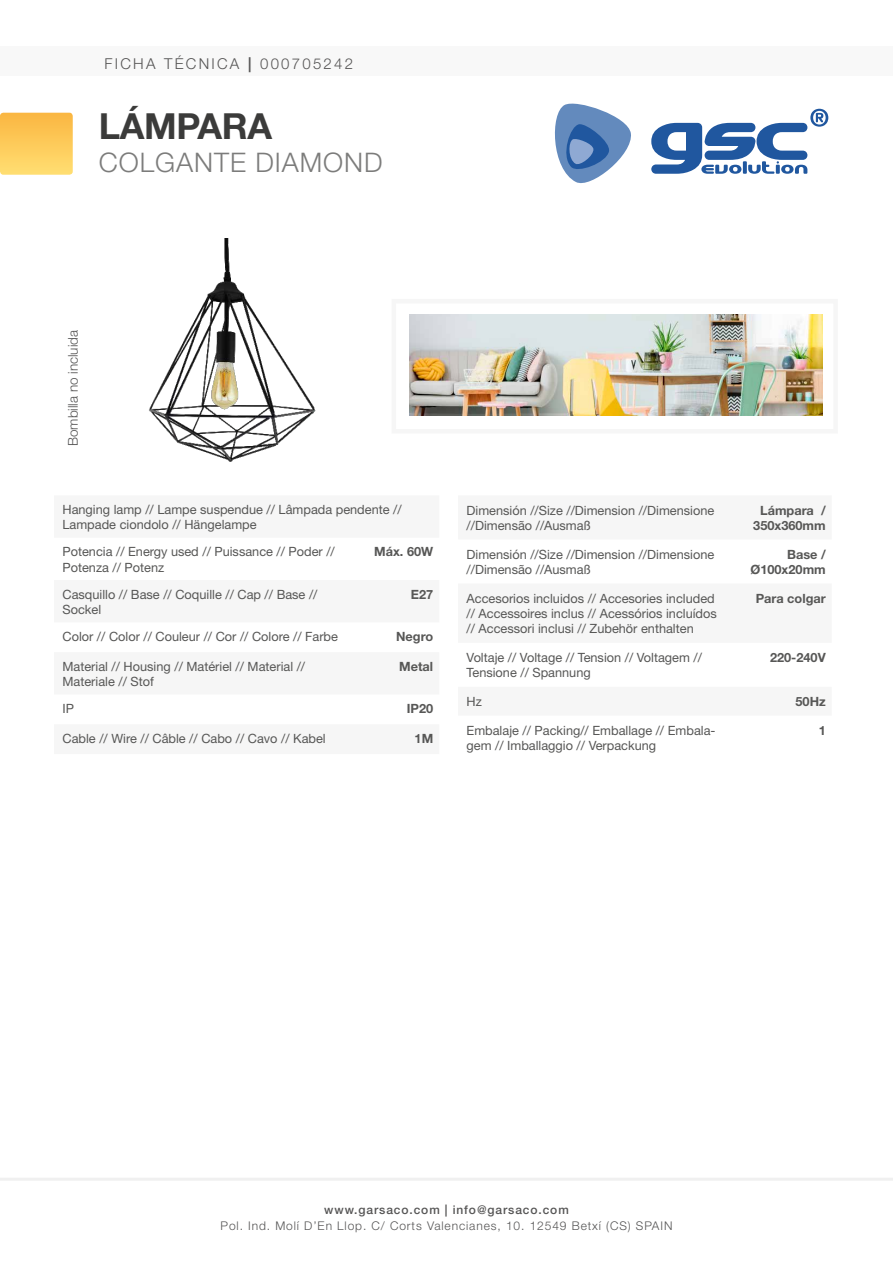
<style>
.page{position:relative;width:893px;height:1263px;background:#fff}
.page>*{position:absolute;margin:0;border:0;box-sizing:border-box;transform-origin:0 0}
.t1{font:700 36px "Helvetica Neue";letter-spacing:-.01em;color:#3b3b3a}
.t2{font:300 27px "Helvetica Neue";letter-spacing:.035em;color:#7c7c7b}
.t3{font:300 15px "Helvetica Neue";letter-spacing:.15em;color:#565555}
.t4{font:300 13.5px "Helvetica Neue";color:#565555}
.t5{font:12.75px/15.3px "Helvetica Neue";color:#575756}
.t6{font:700 12.75px/15.3px "Helvetica Neue";color:#575756;text-align:center}
.t7{font:300 12px "Helvetica Neue";letter-spacing:.075em;color:#565555}
.t8{font:500 12px "Helvetica Neue";letter-spacing:.075em;color:#565555}
.s1{font-weight:700}
</style>
<div class="page">
<svg style="left:651px;top:109px;width:177px;height:65px"></svg>
<svg style="left:554px;top:103px;width:77px;height:81px"></svg>
<hr style="left:0;top:1178px;width:893px;height:3px;background:#f0f0f0">
<div style="left:0;top:47px;width:893px;height:29px;background:#f8f8f8"></div>
<svg style="left:0;top:113px;width:73px;height:62px;background:#fdca5b"></svg>
<img style="left:149px;top:238px;width:167px;height:224px">
<img style="left:409px;top:314px;width:413px;height:102px">
<p class="t3" style="left:105px;top:54px;width:250px">FICHA TÉCNICA <span class="s1">|</span> 000705242</p>
<h1 class="t1" style="left:99px;top:104px;width:175px">LÁMPARA</h1>
<h2 class="t2" style="left:99px;top:146px;width:285px">COLGANTE DIAMOND</h2>
<p class="t4" style="left:65px;top:446px;width:118px;rotate:-90deg">Bombilla no incluida</p>
<p class="t5" style="left:63px;top:502px;width:341px">Hanging lamp // Lampe suspendue // Lâmpada pendente //<br>Lampade ciondolo // Hängelampe</p>
<p class="t5" style="left:63px;top:544px;width:274px">Potencia // Energy used // Puissance // Poder //<br>Potenza // Potenz</p>
<p class="t6" style="left:374px;top:544px;width:61px">Máx. 60W</p>
<p class="t5" style="left:63px;top:586px;width:256px">Casquillo // Base // Coquille // Cap // Base //<br>Sockel</p>
<p class="t6" style="left:411px;top:586px;width:24px">E27</p>
<p class="t5" style="left:63px;top:629px;width:277px">Color // Color // Couleur // Cor // Colore // Farbe</p>
<p class="t6" style="left:396px;top:628px;width:39px">Negro</p>
<p class="t5" style="left:63px;top:658px;width:244px">Material // Housing // Matériel // Material //<br>Materiale // Stof</p>
<p class="t6" style="left:399px;top:658px;width:35px">Metal</p>
<p class="t5" style="left:63px;top:701px;width:13px">IP</p>
<p class="t6" style="left:407px;top:700px;width:28px">IP20</p>
<p class="t5" style="left:63px;top:730px;width:265px">Cable // Wire // Câble // Cabo // Cavo // Kabel</p>
<p class="t6" style="left:415px;top:730px;width:20px">1M</p>
<p class="t5" style="left:467px;top:502px;width:249px">Dimensión //Size //Dimension //Dimensione //Dimensão //Ausmaß</p>
<p class="t6" style="left:753px;top:502px;width:74px">Lámpara /<br>350x360mm</p>
<p class="t5" style="left:467px;top:546px;width:249px">Dimensión //Size //Dimension //Dimensione //Dimensão //Ausmaß</p>
<p class="t6" style="left:750px;top:546px;width:77px;text-align:right">Base /<br>Ø100x20mm</p>
<p class="t5" style="left:467px;top:590px;width:252px">Accesorios incluidos // Accesories included // Accessoires inclus // Acessórios incluídos // Accessori inclusi // Zubehör enthalten</p>
<p class="t6" style="left:756px;top:590px;width:72px">Para colgar</p>
<p class="t5" style="left:467px;top:650px;width:237px">Voltaje // Voltage // Tension // Voltagem //<br>Tensione // Spannung</p>
<p class="t6" style="left:770px;top:650px;width:57px">220-240V</p>
<p class="t5" style="left:467px;top:694px;width:17px">Hz</p>
<p class="t6" style="left:795px;top:694px;width:32px">50Hz</p>
<p class="t5" style="left:467px;top:723px;width:250px">Embalaje // Packing// Emballage // Embala&shy;gem // Imballaggio // Verpackung</p>
<p class="t6" style="left:819px;top:722px;width:9px">1</p>
<p class="t8" style="left:324px;top:1202px;width:246px">www.garsaco.com | info@garsaco.com</p>
<p class="t7" style="left:221px;top:1219px;width:453px">Pol. Ind. Molí D’En Llop. C/ Corts Valencianes, 10. 12549 Betxí (CS) SPAIN</p>
</div>
